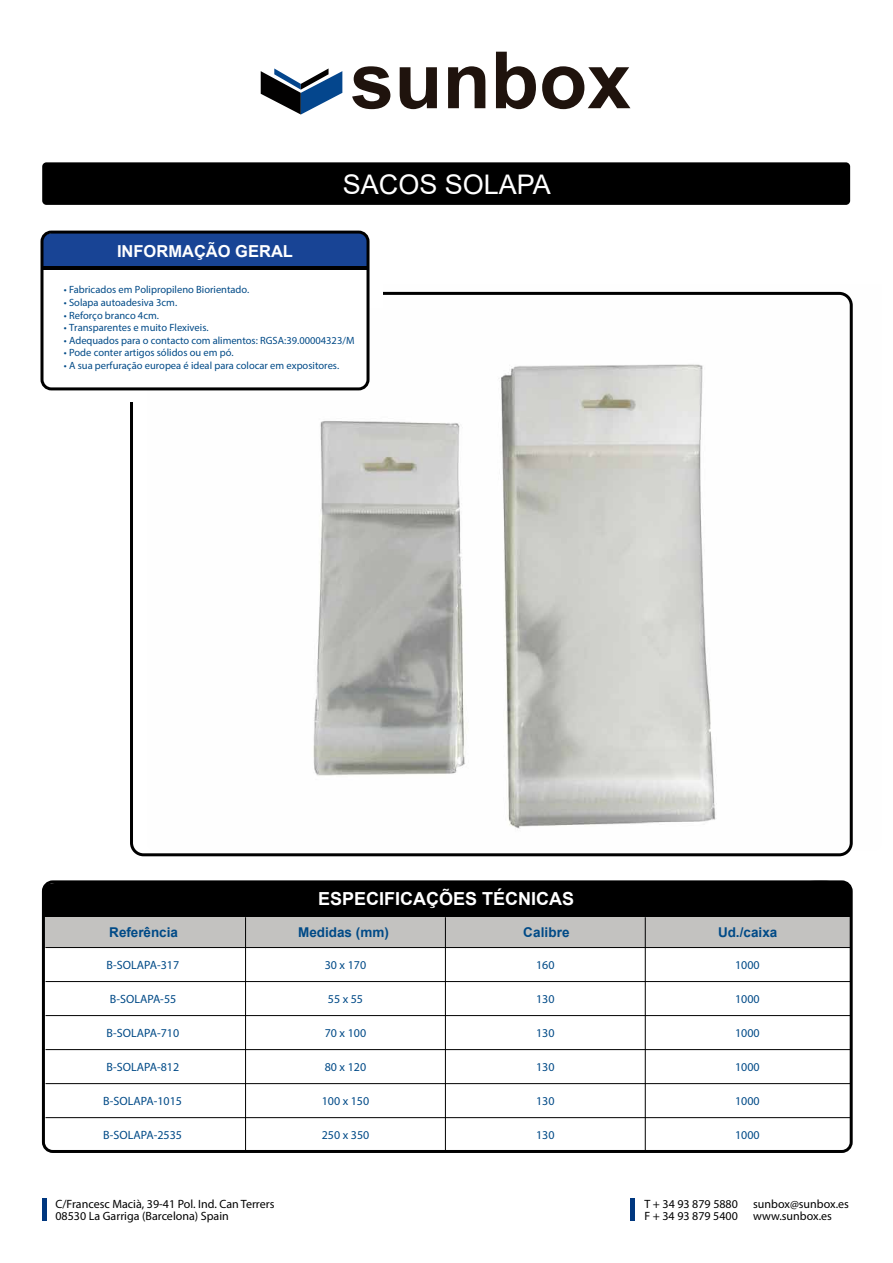
<style>
.page{position:relative;width:893px;height:1263px;background:#fff}
.page>*{position:absolute;margin:0;border:0;box-sizing:border-box;transform-origin:0 0}
.t1{font:700 79.05px "Arial";color:#1f130d}
.t2{font:27px "Arial";color:#fff}
.t3{font:700 18px "Arial";color:#fff}
.t4{font:700 16.5px "Arial";color:#fff}
.t5{font:700 13.5px "Arial";color:#004a87}
.t6{font:12px "Myriad Pro";color:#004a87}
.t7{font:12px/12px "Myriad Pro";color:#000}
.t8{font:10.5px "Myriad Pro";color:#004a87}
</style>
<div class="page">
<img style="left:147px;top:291px;width:702px;height:559px">
<div style="left:42px;top:162px;width:808px;height:43px;background:#000;border-radius:4px"></div>
<div style="left:42px;top:1199px;width:5px;height:22px;background:#00377f"></div>
<hr style="left:630px;top:1199px;width:4px;height:22px;background:#00377f">
<div style="left:130px;top:292px;width:723px;height:564px;border:3px solid #000;border-radius:12px"></div>
<div style="left:43px;top:879px;width:809px;height:34px;background:#000"></div>
<div style="left:43px;top:916px;width:809px;height:31px;background:#c3c2c0"></div>
<hr style="left:44px;top:913px;width:808px;height:4px;background:#000">
<div style="left:42px;top:880px;width:811px;height:273px;border:3px solid #000;border-radius:9px"></div>
<div style="left:117px;top:372px;width:29px;height:30px;background:#fff"></div>
<div style="left:354px;top:278px;width:28px;height:30px;background:#fff"></div>
<svg style="left:42px;top:291px;width:326px;height:98px"></svg>
<div style="left:42px;top:230px;width:326px;height:36px;background:#184495"></div>
<hr style="left:42px;top:266px;width:326px;height:4px;background:#000">
<div style="left:41px;top:231px;width:329px;height:159px;border:3px solid #000;border-radius:9px"></div>
<hr style="left:46px;top:981px;width:805px;height:1px;background:#000">
<hr style="left:46px;top:1015px;width:805px;height:1px;background:#000">
<hr style="left:46px;top:1049px;width:805px;height:1px;background:#000">
<hr style="left:46px;top:1083px;width:805px;height:1px;background:#000">
<hr style="left:46px;top:1117px;width:805px;height:1px;background:#000">
<hr style="left:245px;top:917px;width:1px;height:234px;background:#000">
<hr style="left:445px;top:917px;width:1px;height:234px;background:#000">
<hr style="left:645px;top:917px;width:1px;height:234px;background:#000">
<hr style="left:46px;top:947px;width:805px;height:1px;background:#000">
<svg style="left:261px;top:68px;width:81px;height:47px"></svg>
<h1 class="t1" style="left:350px;top:25px;width:282px">sunbox</h1>
<h2 class="t2" style="left:343px;top:166px;width:210px">SACOS SOLAPA</h2>
<h3 class="t4" style="left:117px;top:239px;width:177px">INFORMAÇÃO GERAL</h3>
<p class="t8" style="left:64px;top:283px;width:187px">• Fabricados em Polipropileno Biorientado.</p>
<p class="t8" style="left:64px;top:296px;width:115px">• Solapa autoadesiva 3cm.</p>
<p class="t8" style="left:64px;top:309px;width:97px">• Reforço branco 4cm.</p>
<p class="t8" style="left:64px;top:321px;width:146px">• Transparentes e muito Flexiveis.</p>
<p class="t8" style="left:64px;top:334px;width:292px">• Adequados para o contacto com alimentos: RGSA:39.00004323/M</p>
<p class="t8" style="left:64px;top:346px;width:171px">• Pode conter artigos sólidos ou em pó.</p>
<p class="t8" style="left:64px;top:359px;width:277px">• A sua perfuração europea é ideal para colocar em expositores.</p>
<h3 class="t3" style="left:318px;top:886px;width:258px">ESPECIFICAÇÕES TÉCNICAS</h3>
<p class="t5" style="left:109px;top:923px;width:70px">Referência</p>
<p class="t5" style="left:298px;top:923px;width:92px">Medidas (mm)</p>
<p class="t5" style="left:523px;top:923px;width:48px">Calibre</p>
<p class="t5" style="left:718px;top:923px;width:61px">Ud./caixa</p>
<p class="t6" style="left:106px;top:958px;width:74px">B-SOLAPA-317</p>
<p class="t6" style="left:325px;top:958px;width:43px">30 x 170</p>
<p class="t6" style="left:536px;top:958px;width:20px">160</p>
<p class="t6" style="left:735px;top:958px;width:26px">1000</p>
<p class="t6" style="left:110px;top:992px;width:68px">B-SOLAPA-55</p>
<p class="t6" style="left:328px;top:992px;width:37px">55 x 55</p>
<p class="t6" style="left:536px;top:992px;width:20px">130</p>
<p class="t6" style="left:735px;top:992px;width:26px">1000</p>
<p class="t6" style="left:106px;top:1026px;width:74px">B-SOLAPA-710</p>
<p class="t6" style="left:325px;top:1026px;width:43px">70 x 100</p>
<p class="t6" style="left:536px;top:1026px;width:20px">130</p>
<p class="t6" style="left:735px;top:1026px;width:26px">1000</p>
<p class="t6" style="left:106px;top:1060px;width:74px">B-SOLAPA-812</p>
<p class="t6" style="left:325px;top:1060px;width:43px">80 x 120</p>
<p class="t6" style="left:536px;top:1060px;width:20px">130</p>
<p class="t6" style="left:735px;top:1060px;width:26px">1000</p>
<p class="t6" style="left:103px;top:1094px;width:80px">B-SOLAPA-1015</p>
<p class="t6" style="left:322px;top:1094px;width:49px">100 x 150</p>
<p class="t6" style="left:536px;top:1094px;width:20px">130</p>
<p class="t6" style="left:735px;top:1094px;width:26px">1000</p>
<p class="t6" style="left:103px;top:1128px;width:80px">B-SOLAPA-2535</p>
<p class="t6" style="left:322px;top:1128px;width:49px">250 x 350</p>
<p class="t6" style="left:536px;top:1128px;width:20px">130</p>
<p class="t6" style="left:735px;top:1128px;width:26px">1000</p>
<p class="t7" style="left:55px;top:1198px;width:221px">C/Francesc Macià, 39-41 Pol. Ind. Can Terrers<br>08530 La Garriga (Barcelona) Spain</p>
<p class="t7" style="left:644px;top:1198px;width:95px">T + 34 93 879 5880</p>
<p class="t7" style="left:753px;top:1198px;width:97px">sunbox@sunbox.es</p>
<p class="t7" style="left:644px;top:1210px;width:95px">F + 34 93 879 5400</p>
<p class="t7" style="left:753px;top:1210px;width:80px">www.sunbox.es</p>
</div>
